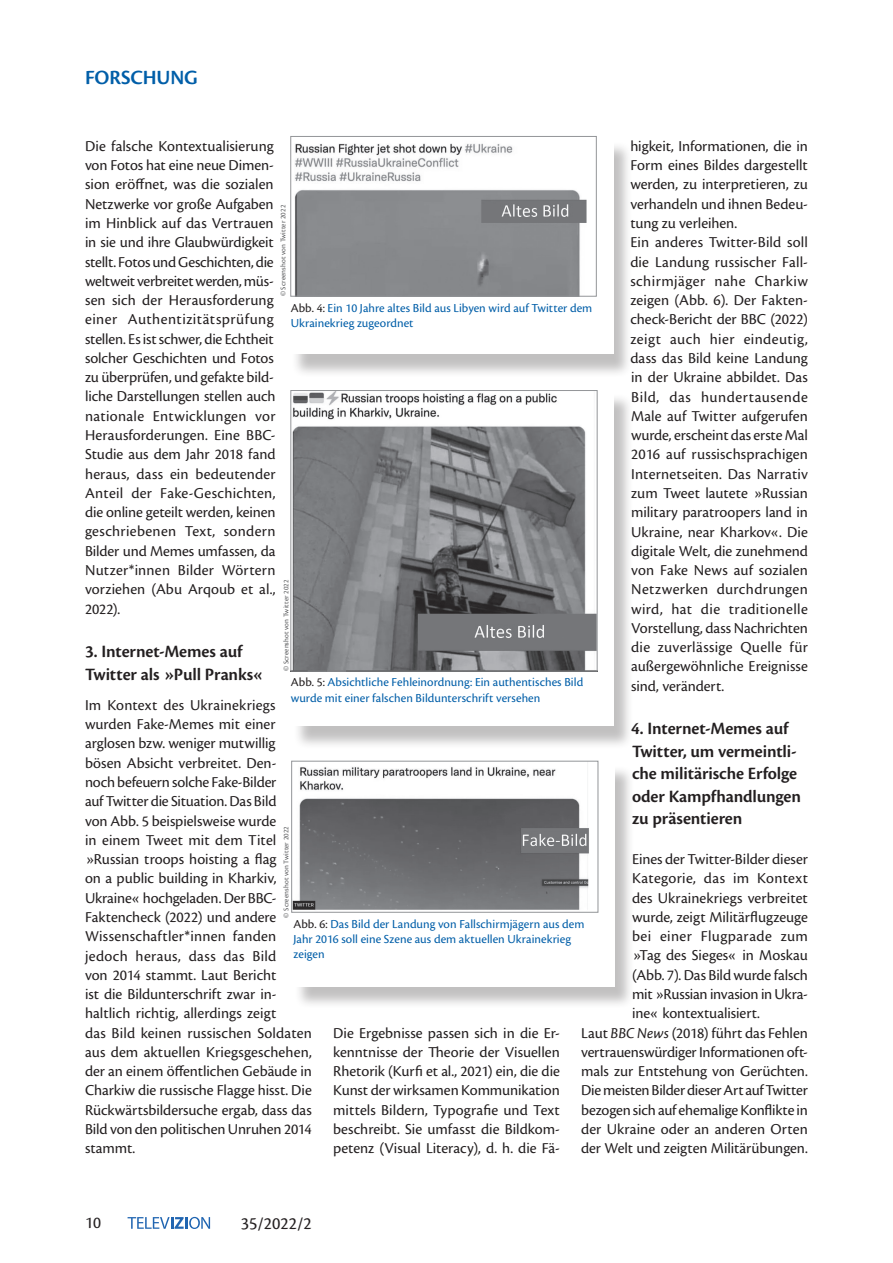
<style>
.page{position:relative;width:893px;height:1263px;background:#fff}
.page>*{position:absolute;margin:0;border:0;box-sizing:border-box;transform-origin:0 0}
.t1{font:600 21px "Cronos Pro";letter-spacing:-.005em;color:#005ea8}
.t2{font:600 18px/22.5px "Cronos Pro";letter-spacing:-.005em;color:#231f20}
.t3{font:18px "Cronos Pro";color:#231f20}
.t4{font:17.25px "Cronos Pro";color:#231f20}
.t5{font:15.75px/19.4px "Cronos Pro";color:#231f20;text-align:justify}
.t6{font:15.75px "Cronos Pro";letter-spacing:.02em;color:#231f20}
.t7{font:15.75px "Cronos Pro";letter-spacing:.025em;color:#231f20}
.t8{font:12.75px/15.3px "Cronos Pro";letter-spacing:.005em;color:#005ea8}
.t9{font:7.5px "Cronos Pro";letter-spacing:.015em;color:#57585a}
.s1{font-style:italic}
.s2{color:#231f20}
</style>
<div class="page">
<svg style="left:128px;top:1217px;width:82px;height:12px"></svg>
<div style="left:291px;top:141px;width:342px;height:237px;background:#231f20;opacity:.28"></div>
<div style="left:291px;top:136px;width:322px;height:218px;background:#fff"></div>
<img style="left:294px;top:143px;width:293px;height:152px">
<div style="left:290px;top:136px;width:307px;height:161px;border:1px solid #939598"></div>
<div style="left:293px;top:394px;width:340px;height:355px;background:#231f20;opacity:.28"></div>
<div style="left:293px;top:389px;width:321px;height:337px;background:#fff"></div>
<img style="left:292px;top:392px;width:303px;height:277px">
<div style="left:290px;top:390px;width:307px;height:281px;border:1px solid #939598"></div>
<div style="left:294px;top:766px;width:340px;height:243px;background:#231f20;opacity:.28"></div>
<div style="left:293px;top:761px;width:322px;height:225px;background:#fff"></div>
<img style="left:293px;top:767px;width:296px;height:143px">
<div style="left:291px;top:761px;width:307px;height:152px;border:1px solid #939598"></div>
<h1 class="t1" style="left:85px;top:65px;width:114px">FORSCHUNG</h1>
<p class="t5" style="left:85px;top:136px;width:192px">Die falsche Kontextualisierung von Fotos hat eine neue Dimen&shy;sion eröffnet, was die sozialen Netzwerke vor große Aufgaben im Hinblick auf das Vertrauen in sie und ihre Glaubwürdigkeit stellt. Fotos und Geschichten, die weltweit verbreitet werden, müs&shy;sen sich der Herausforderung einer Authentizitätsprüfung stellen. Es ist schwer, die Echtheit solcher Geschichten und Fotos zu überprüfen, und gefakte bild&shy;liche Darstellungen stellen auch nationale Entwicklungen vor Herausforderungen. Eine BBC-Studie aus dem Jahr 2018 fand heraus, dass ein bedeutender Anteil der Fake-Geschichten, die online geteilt werden, keinen geschriebenen Text, sondern Bilder und Memes umfassen, da Nutzer*innen Bilder Wörtern vorziehen (Abu Arqoub et al., 2022).</p>
<p class="t2" style="left:85px;top:641px;width:181px">3. Internet-Memes auf<br>Twitter als »Pull Pranks«</p>
<p class="t5" style="left:85px;top:695px;width:228px;text-align:left">Im Kontext des Ukrainekriegs wurden Fake-Memes mit einer arglosen bzw. weniger mutwillig bösen Absicht verbreitet. Den-<br>noch befeuern solche Fake-Bilder<br>auf Twitter die Situation. Das Bild<br>von Abb. 5 beispielsweise wurde<br>in einem Tweet mit dem Titel »Russian troops hoisting a flag<br>on a public building in Kharkiv,<br>Ukraine« hochgeladen. Der BBC-<br>Faktencheck (2022) und andere<br>Wissenschaftler*innen fanden jedoch heraus, dass das Bild<br>von 2014 stammt. Laut Bericht<br>ist die Bildunterschrift zwar in&shy;haltlich richtig, allerdings zeigt<br>das Bild keinen russischen Soldaten aus dem aktuellen Kriegsgeschehen, der an einem öffentlichen Gebäude in<br>Charkiw die russische Flagge hisst. Die<br>Rückwärtsbildersuche ergab, dass das<br>Bild von den politischen Unruhen 2014 stammt.</p>
<p class="t5" style="left:630px;top:136px;width:179px;text-align:left">higkeit, Informationen, die in<br>Form eines Bildes dargestellt werden, zu interpretieren, zu verhandeln und ihnen Bedeu&shy;tung zu verleihen.<br>Ein anderes Twitter-Bild soll die Landung russischer Fall&shy;schirmjäger nahe Charkiw zeigen (Abb. 6). Der Fakten&shy;check-Bericht der BBC (2022) zeigt auch hier eindeutig, dass das Bild keine Landung in der Ukraine abbildet. Das<br>Bild, das hundertausende<br>Male auf Twitter aufgerufen wurde, erscheint das erste Mal<br>2016 auf russischsprachigen<br>Internetseiten. Das Narrativ zum Tweet lautete »Russian military paratroopers land in<br>Ukraine, near Kharkov«. Die digitale Welt, die zunehmend von Fake News auf sozialen<br>Netzwerken durchdrungen wird, hat die traditionelle<br>Vorstellung, dass Nachrichten die zuverlässige Quelle für außergewöhnliche Ereignisse sind, verändert.</p>
<p class="t2" style="left:631px;top:718px;width:171px">4. Internet-Memes auf<br>Twitter, um vermeintli&shy;che militärische Erfolge oder Kampfhandlungen zu präsentieren</p>
<p class="t5" style="left:632px;top:849px;width:177px">Eines der Twitter-Bilder dieser</p>
<p class="t6" style="left:632px;top:869px;width:177px">Kategorie, das im Kontext</p>
<p class="t5" style="left:632px;top:888px;width:177px">des Ukrainekriegs verbreitet</p>
<p class="t5" style="left:632px;top:907px;width:177px">wurde, zeigt Militärflugzeuge</p>
<p class="t7" style="left:632px;top:927px;width:177px">bei einer Flugparade zum</p>
<p class="t5" style="left:632px;top:946px;width:177px">»Tag des Sieges« in Moskau</p>
<p class="t5" style="left:632px;top:965px;width:177px">(Abb. 7). Das Bild wurde falsch</p>
<p class="t5" style="left:632px;top:984px;width:177px">mit »Russian invasion in Ukra-</p>
<p class="t5" style="left:632px;top:1004px;width:130px">ine« kontextualisiert.</p>
<p class="t5" style="left:581px;top:1023px;width:228px">Laut <span class="s1">BBC News</span> (2018) führt das Fehlen</p>
<p class="t5" style="left:581px;top:1042px;width:228px">vertrauenswürdiger Informationen oft-</p>
<p class="t5" style="left:581px;top:1062px;width:228px">mals zur Entstehung von Gerüchten.</p>
<p class="t5" style="left:581px;top:1081px;width:228px">Die meisten Bilder dieser Art auf Twitter</p>
<p class="t5" style="left:581px;top:1100px;width:228px">bezogen sich auf ehemalige Konflikte in</p>
<p class="t5" style="left:581px;top:1119px;width:228px">der Ukraine oder an anderen Orten</p>
<p class="t5" style="left:581px;top:1139px;width:228px">der Welt und zeigten Militärübungen.</p>
<p class="t9" style="left:279px;top:296px;width:93px;rotate:-90deg">© Screenshot von Twitter 2022</p>
<p class="t8" style="left:291px;top:300px;width:303px"><span class="s2">Abb. 4:</span> Ein 10 Jahre altes Bild aus Libyen wird auf Twitter dem<br>Ukrainekrieg zugeordnet</p>
<p class="t9" style="left:282px;top:671px;width:93px;rotate:-90deg">© Screenshot von Twitter 2022</p>
<p class="t8" style="left:291px;top:675px;width:294px"><span class="s2">Abb. 5:</span> Absichtliche Fehleinordnung: Ein authentisches Bild wurde mit einer falschen Bildunterschrift versehen</p>
<p class="t9" style="left:282px;top:917px;width:93px;rotate:-90deg">© Screenshot von Twitter 2022</p>
<p class="t8" style="left:293px;top:916px;width:292px"><span class="s2">Abb. 6:</span> Das Bild der Landung von Fallschirmjägern aus dem<br>Jahr 2016 soll eine Szene aus dem aktuellen Ukrainekrieg zeigen</p>
<p class="t5" style="left:333px;top:1023px;width:228px">Die Ergebnisse passen sich in die Er&shy;kenntnisse der Theorie der Visuellen Rhetorik (Kurfi et al., 2021) ein, die die Kunst der wirksamen Kommunikation mittels Bildern, Typografie und Text beschreibt. Sie umfasst die Bildkom&shy;petenz (Visual Literacy), d. h. die Fä-</p>
<p class="t4" style="left:85px;top:1213px;width:17px">10</p>
<p class="t3" style="left:241px;top:1213px;width:73px">35/2022/2</p>
</div>
